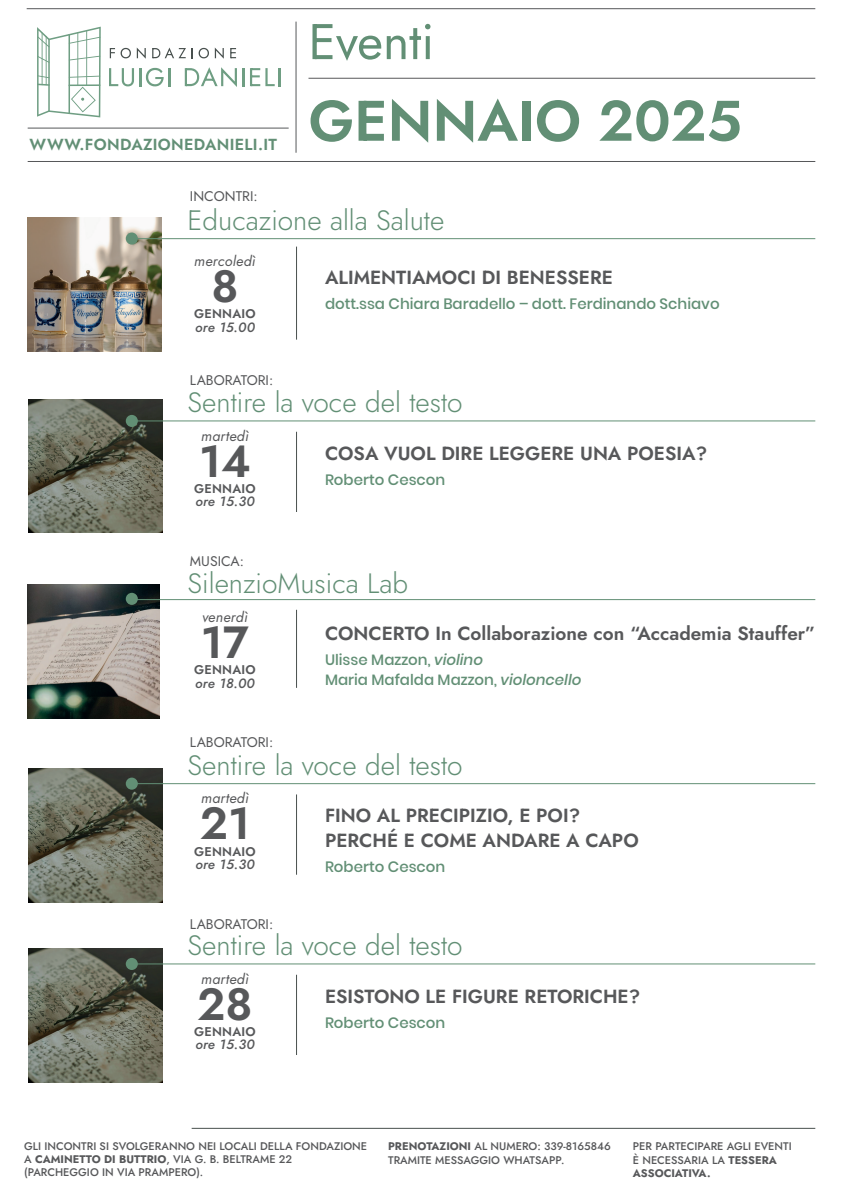
<style>
.page{position:relative;width:842px;height:1191px;background:#fff}
.page>*{position:absolute;margin:0;border:0;box-sizing:border-box;transform-origin:0 0}
.t1{font:600 57px "Jost";color:#628f75}
.t2{font:50px "Jost";color:#628f75}
.t3{font:600 45px "Jost";color:#57585a}
.t4{font:300 28px "Jost";color:#628f75}
.t5{font:600 19px/25px "Jost";color:#57585a}
.t6{font:600 16px "Jost";letter-spacing:.02em;color:#628f75}
.t7{font:500 15px/20px "Poppins";color:#628f75}
.t8{font:italic 14.4px "Jost";letter-spacing:.02em;color:#57585a}
.t9{font:14px "Jost";color:#57585a}
.t10{font:italic 500 13.5px "Jost";letter-spacing:.02em;color:#57585a}
.t11{font:600 12.6px "Jost";letter-spacing:.02em;color:#57585a}
.t12{font:500 11px/13.2px "Jost";color:#57585a}
.s1{font-style:italic}
.s2{font-weight:700}
</style>
<div class="page">
<svg style="left:37px;top:27px;width:64px;height:90px"></svg>
<svg style="left:110px;top:48px;width:5px;height:10px"></svg>
<svg style="left:121px;top:48px;width:10px;height:10px"></svg>
<svg style="left:137px;top:48px;width:9px;height:11px"></svg>
<svg style="left:152px;top:48px;width:34px;height:10px"></svg>
<svg style="left:199px;top:48px;width:10px;height:10px"></svg>
<svg style="left:215px;top:48px;width:9px;height:11px"></svg>
<svg style="left:230px;top:48px;width:6px;height:10px"></svg>
<svg style="left:109px;top:68px;width:61px;height:18px"></svg>
<svg style="left:185px;top:67px;width:52px;height:20px"></svg>
<hr style="left:242px;top:68px;width:3px;height:18px;background:#6f9e83">
<svg style="left:250px;top:68px;width:30px;height:18px"></svg>
<img style="left:28px;top:217px;width:133px;height:134px">
<img style="left:29px;top:768px;width:133px;height:134px">
<img style="left:29px;top:399px;width:133px;height:134px">
<img style="left:28px;top:585px;width:131px;height:133px">
<hr style="left:192px;top:1128px;width:623px;height:1px;background:#48504e">
<hr style="left:308px;top:78px;width:507px;height:1px;background:#57585a">
<hr style="left:28px;top:128px;width:261px;height:1px;background:#57585a">
<hr style="left:28px;top:161px;width:787px;height:1px;background:#57585a">
<hr style="left:27px;top:8px;width:788px;height:1px;background:#57585a">
<hr style="left:296px;top:22px;width:1px;height:131px;background:#57585a">
<hr style="left:296px;top:247px;width:1px;height:93px;background:#48504e">
<hr style="left:128px;top:238px;width:687px;height:1px;background:#628f75">
<hr style="left:296px;top:432px;width:1px;height:80px;background:#48504e">
<hr style="left:135px;top:420px;width:680px;height:1px;background:#628f75">
<hr style="left:296px;top:610px;width:1px;height:78px;background:#48504e">
<hr style="left:128px;top:599px;width:687px;height:1px;background:#628f75">
<div style="left:126px;top:232px;width:12px;height:13px;background:#628f75;border-radius:50%"></div>
<div style="left:126px;top:415px;width:12px;height:12px;background:#628f75;border-radius:50%"></div>
<hr style="left:296px;top:794px;width:1px;height:80px;background:#48504e">
<hr style="left:135px;top:783px;width:680px;height:1px;background:#628f75">
<div style="left:126px;top:777px;width:12px;height:12px;background:#628f75;border-radius:50%"></div>
<img style="left:29px;top:949px;width:133px;height:133px">
<hr style="left:296px;top:974px;width:1px;height:81px;background:#48504e">
<hr style="left:135px;top:963px;width:680px;height:1px;background:#628f75">
<div style="left:126px;top:958px;width:12px;height:12px;background:#628f75;border-radius:50%"></div>
<div style="left:126px;top:593px;width:12px;height:12px;background:#628f75;border-radius:50%"></div>
<h3 class="t6" style="left:30px;top:133px;width:249px">WWW.FONDAZIONEDANIELI.IT</h3>
<p class="t9" style="left:190px;top:186px;width:69px">INCONTRI:</p>
<h2 class="t2" style="left:308px;top:8px;width:127px">Eventi</h2>
<h1 class="t1" style="left:308px;top:82px;width:435px">GENNAIO 2025</h1>
<h3 class="t4" style="left:188px;top:201px;width:258px">Educazione alla Salute</h3>
<h3 class="t8" style="left:194px;top:251px;width:63px">mercoledì</h3>
<h3 class="t3" style="left:211px;top:256px;width:29px">8</h3>
<p class="t11" style="left:194px;top:305px;width:63px">GENNAIO</p>
<p class="t10" style="left:195px;top:318px;width:61px">ore 15.00</p>
<p class="t9" style="left:190px;top:370px;width:85px">LABORATORI:</p>
<h3 class="t5" style="left:325px;top:265px;width:289px">ALIMENTIAMOCI DI BENESSERE</h3>
<h3 class="t7" style="left:325px;top:294px;width:396px">dott.ssa Chiara Baradello – dott. Ferdinando Schiavo</h3>
<h3 class="t4" style="left:188px;top:383px;width:276px">Sentire la voce del testo</h3>
<h3 class="t8" style="left:201px;top:426px;width:49px">martedì</h3>
<h3 class="t3" style="left:199px;top:430px;width:53px">14</h3>
<p class="t11" style="left:194px;top:480px;width:63px">GENNAIO</p>
<p class="t10" style="left:195px;top:492px;width:61px">ore 15.30</p>
<p class="t9" style="left:190px;top:551px;width:56px">MUSICA:</p>
<h3 class="t5" style="left:325px;top:441px;width:384px">COSA VUOL DIRE LEGGERE UNA POESIA?</h3>
<h3 class="t7" style="left:325px;top:469px;width:122px">Roberto Cescon</h3>
<h3 class="t4" style="left:188px;top:564px;width:222px">SilenzioMusica Lab</h3>
<h3 class="t8" style="left:202px;top:607px;width:47px">venerdì</h3>
<h3 class="t3" style="left:201px;top:611px;width:50px">17</h3>
<p class="t11" style="left:194px;top:661px;width:63px">GENNAIO</p>
<p class="t10" style="left:195px;top:673px;width:61px">ore 18.00</p>
<p class="t9" style="left:190px;top:733px;width:85px">LABORATORI:</p>
<h3 class="t5" style="left:325px;top:621px;width:492px">CONCERTO In Collaborazione con “Accademia Stauffer”</h3>
<h3 class="t7" style="left:325px;top:650px;width:258px">Ulisse Mazzon, <span class="s1">violino<br></span>Maria Mafalda Mazzon, <span class="s1">violoncello</span></h3>
<h3 class="t4" style="left:188px;top:746px;width:276px">Sentire la voce del testo</h3>
<h3 class="t8" style="left:201px;top:788px;width:49px">martedì</h3>
<h3 class="t3" style="left:200px;top:793px;width:52px">21</h3>
<p class="t11" style="left:194px;top:842px;width:63px">GENNAIO</p>
<p class="t10" style="left:195px;top:855px;width:61px">ore 15.30</p>
<p class="t9" style="left:190px;top:914px;width:85px">LABORATORI:</p>
<h3 class="t5" style="left:325px;top:803px;width:315px">FINO AL PRECIPIZIO, E POI?<br>PERCHÉ E COME ANDARE A CAPO</h3>
<h3 class="t7" style="left:325px;top:857px;width:122px">Roberto Cescon</h3>
<h3 class="t4" style="left:188px;top:926px;width:276px">Sentire la voce del testo</h3>
<h3 class="t8" style="left:201px;top:968px;width:49px">martedì</h3>
<h3 class="t3" style="left:197px;top:973px;width:57px">28</h3>
<p class="t11" style="left:194px;top:1022px;width:63px">GENNAIO</p>
<p class="t10" style="left:195px;top:1035px;width:61px">ore 15.30</p>
<h3 class="t5" style="left:325px;top:983px;width:317px">ESISTONO LE FIGURE RETORICHE?</h3>
<h3 class="t7" style="left:325px;top:1012px;width:122px">Roberto Cescon</h3>
<p class="t12" style="left:24px;top:1139px;width:344px">GLI INCONTRI SI SVOLGERANNO NEI LOCALI DELLA FONDAZIONE<br>A <span class="s2">CAMINETTO DI BUTTRIO</span>, VIA G. B. BELTRAME 22 (PARCHEGGIO IN VIA PRAMPERO).</p>
<p class="t12" style="left:388px;top:1140px;width:224px"><span class="s2">PRENOTAZIONI</span> AL NUMERO: 339-8165846<br>TRAMITE MESSAGGIO WHATSAPP.</p>
<p class="t12" style="left:633px;top:1140px;width:160px">PER PARTECIPARE AGLI EVENTI<br>È NECESSARIA LA <span class="s2">TESSERA<br>ASSOCIATIVA.</span></p>
</div>
